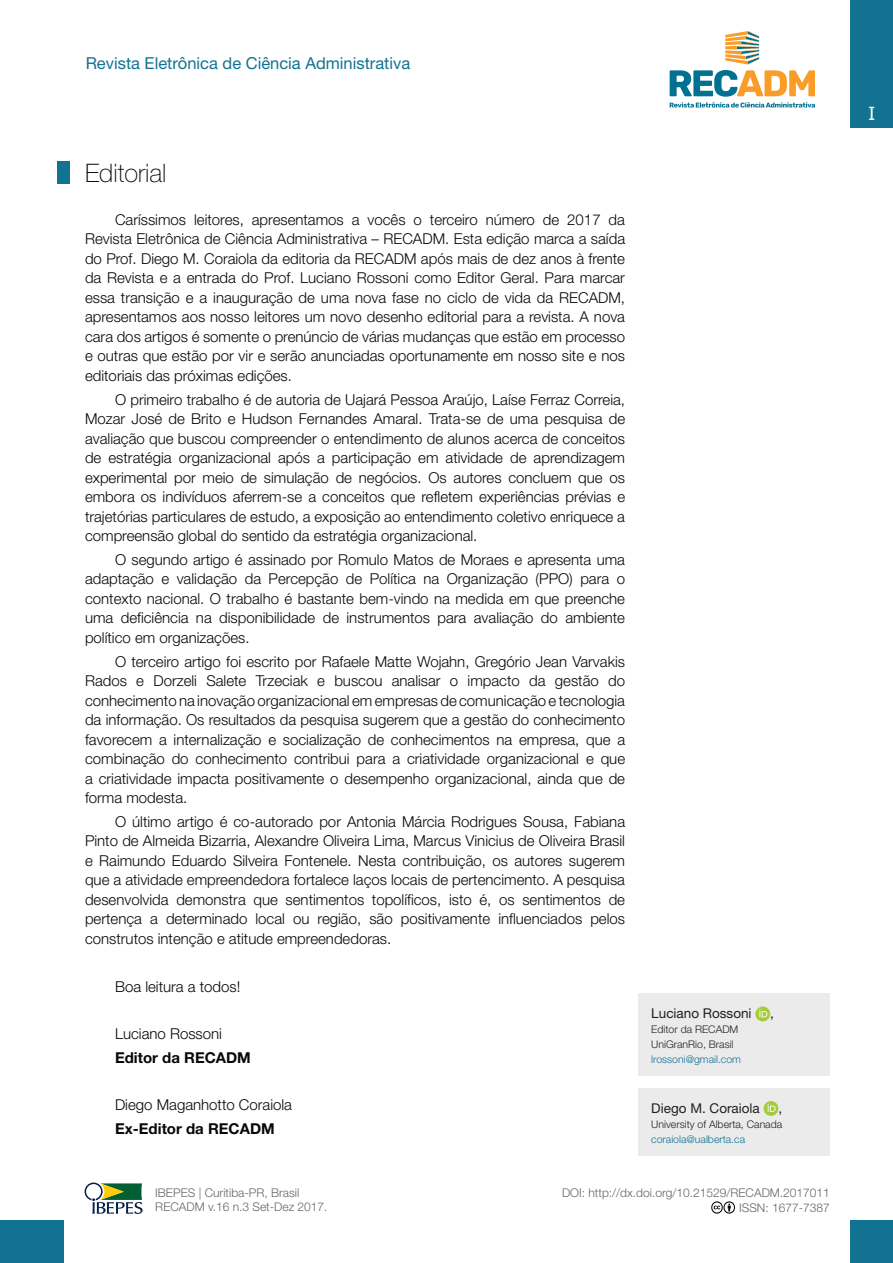
<style>
.page{position:relative;width:893px;height:1263px;background:#fff}
.page>*{position:absolute;margin:0;border:0;box-sizing:border-box;transform-origin:0 0}
.Seção_1{font:100 25.5px "Helvetica Neue";color:#040503}
.t1{font:18px "Tahoma";color:#fff}
.t2{font:16.5px "Helvetica Neue";color:#127291}
.Corpo_texto{font:300 15px/19.5px "Helvetica Neue";color:#090706;text-align:justify}
.Corpo_texto-2{font:700 15px "Helvetica Neue";color:#090706}
.t3{font:13.5px "Helvetica Neue";color:#231f20}
.t4{font:300 12px/14.4px "Helvetica Neue";color:#656666}
.t5{font:300 10.5px "Helvetica Neue";color:#231f20}
.t6{font:300 10.5px "Helvetica Neue";color:#127291}
</style>
<div class="page">
<div style="left:850px;top:0;width:43px;height:128px;background:#127291"></div>
<div style="left:0;top:1220px;width:64px;height:43px;background:#127291"></div>
<div style="left:850px;top:1220px;width:43px;height:43px;background:#127291"></div>
<svg style="left:85px;top:1182px;width:58px;height:32px"></svg>
<svg style="left:711px;top:1201px;width:24px;height:12px"></svg>
<svg style="left:670px;top:70px;width:145px;height:38px"></svg>
<svg style="left:725px;top:31px;width:34px;height:33px"></svg>
<div style="left:57px;top:161px;width:13px;height:23px;background:#127291"></div>
<div style="left:639px;top:994px;width:191px;height:82px;background:#ebebec"></div>
<svg style="left:755px;top:1006px;width:15px;height:15px"></svg>
<svg style="left:759px;top:1009px;width:8px;height:8px"></svg>
<div style="left:639px;top:1088px;width:191px;height:68px;background:#ebebec"></div>
<div style="left:764px;top:1101px;width:14px;height:15px;background:#a5cd3a;border-radius:50%"></div>
<svg style="left:767px;top:1104px;width:9px;height:8px"></svg>
<p class="t2" style="left:86px;top:54px;width:326px">Revista Eletrônica de Ciência Administrativa</p>
<p class="Seção_1" style="left:85px;top:158px;width:83px">Editorial</p>
<p class="Corpo_texto" style="left:85px;top:209px;width:542px;text-indent:30px">Caríssimos leitores, apresentamos a vocês o terceiro número de 2017 da Revista Eletrônica de Ciência Administrativa – RECADM. Esta edição marca a saída do Prof. Diego M. Coraiola da editoria da RECADM após mais de dez anos à frente da Revista e a entrada do Prof. Luciano Rossoni como Editor Geral. Para marcar essa transição e a inauguração de uma nova fase no ciclo de vida da RECADM, apresentamos aos nosso leitores um novo desenho editorial para a revista. A nova cara dos artigos é somente o prenúncio de várias mudanças que estão em processo e outras que estão por vir e serão anunciadas oportunamente em nosso site e nos editoriais das próximas edições.</p>
<p class="Corpo_texto" style="left:85px;top:389px;width:542px;text-indent:30px">O primeiro trabalho é de autoria de Uajará Pessoa Araújo, Laíse Ferraz Correia, Mozar José de Brito e Hudson Fernandes Amaral. Trata-se de uma pesquisa de avaliação que buscou compreender o entendimento de alunos acerca de conceitos de estratégia organizacional após a participação em atividade de aprendizagem experimental por meio de simulação de negócios. Os autores concluem que os embora os indivíduos aferrem-se a conceitos que refletem experiências prévias e trajetórias particulares de estudo, a exposição ao entendimento coletivo enriquece a compreensão global do sentido da estratégia organizacional.</p>
<p class="Corpo_texto" style="left:85px;top:549px;width:542px;text-indent:30px">O segundo artigo é assinado por Romulo Matos de Moraes e apresenta uma adaptação e validação da Percepção de Política na Organização (PPO) para o contexto nacional. O trabalho é bastante bem-vindo na medida em que preenche uma deficiência na disponibilidade de instrumentos para avaliação do ambiente político em organizações.</p>
<p class="Corpo_texto" style="left:85px;top:651px;width:542px;text-indent:30px">O terceiro artigo foi escrito por Rafaele Matte Wojahn, Gregório Jean Varvakis Rados e Dorzeli Salete Trzeciak e buscou analisar o impacto da gestão do conhecimento na inovação organizacional em empresas de comunicação e tecnologia da informação. Os resultados da pesquisa sugerem que a gestão do conhecimento favorecem a internalização e socialização de conhecimentos na empresa, que a combinação do conhecimento contribui para a criatividade organizacional e que a criatividade impacta positivamente o desempenho organizacional, ainda que de forma modesta.</p>
<p class="Corpo_texto" style="left:85px;top:811px;width:542px;text-indent:30px">O último artigo é co-autorado por Antonia Márcia Rodrigues Sousa, Fabiana Pinto de Almeida Bizarria, Alexandre Oliveira Lima, Marcus Vinicius de Oliveira Brasil e Raimundo Eduardo Silveira Fontenele. Nesta contribuição, os autores sugerem que a atividade empreendedora fortalece laços locais de pertencimento. A pesquisa desenvolvida demonstra que sentimentos topolíficos, isto é, os sentimentos de pertença a determinado local ou região, são positivamente influenciados pelos construtos intenção e atitude empreendedoras.</p>
<p class="Corpo_texto" style="left:115px;top:976px;width:127px">Boa leitura a todos!</p>
<p class="Corpo_texto" style="left:115px;top:1023px;width:108px">Luciano Rossoni</p>
<p class="Corpo_texto-2" style="left:115px;top:1048px;width:137px">Editor da RECADM</p>
<p class="Corpo_texto" style="left:115px;top:1095px;width:179px">Diego Maganhotto Coraiola</p>
<p class="Corpo_texto-2" style="left:115px;top:1119px;width:161px">Ex-Editor da RECADM</p>
<p class="t3" style="left:651px;top:1005px;width:102px">Luciano Rossoni</p>
<p class="t3" style="left:770px;top:1005px;width:5px">,</p>
<p class="t5" style="left:651px;top:1023px;width:88px">Editor da RECADM</p>
<p class="t5" style="left:651px;top:1038px;width:84px">UniGranRio, Brasil</p>
<p class="t6" style="left:651px;top:1053px;width:91px">lrossoni@gmail.com</p>
<p class="t3" style="left:651px;top:1100px;width:110px">Diego M. Coraiola</p>
<p class="t3" style="left:778px;top:1100px;width:5px">,</p>
<p class="t5" style="left:651px;top:1118px;width:132px">University of Alberta, Canada</p>
<p class="t6" style="left:651px;top:1133px;width:95px">coraiola@ualberta.ca</p>
<p class="t4" style="left:155px;top:1185px;width:174px">IBEPES | Curitiba-PR, Brasil<br>RECADM v.16 n.3 Set-Dez 2017.</p>
<p class="t4" style="left:562px;top:1186px;width:269px">DOI: http://dx.doi.org/10.21529/RECADM.2017011</p>
<p class="t4" style="left:739px;top:1200px;width:92px">ISSN: 1677-7387</p>
<p class="t1" style="left:868px;top:101px;width:8px">I</p>
</div>
